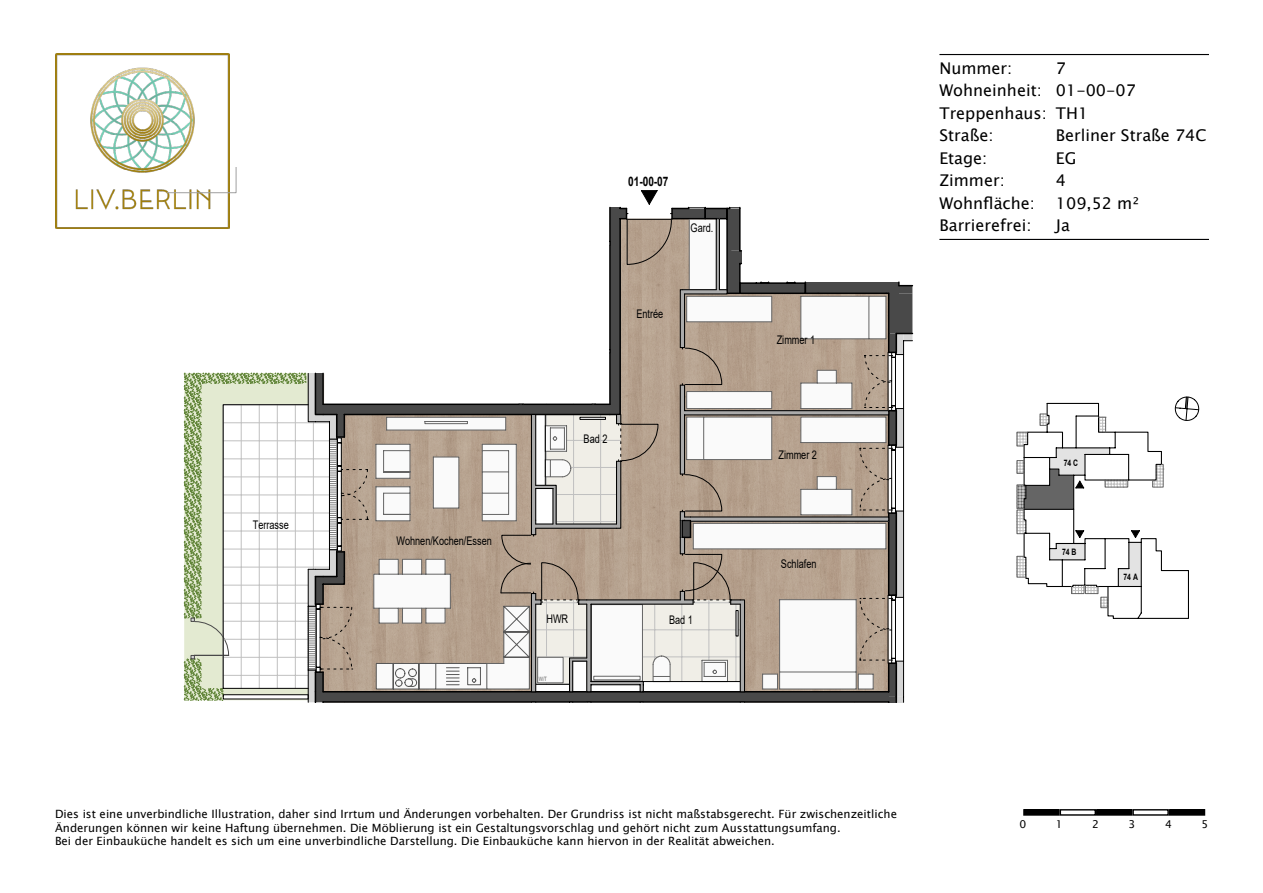
<style>
.page{position:relative;width:1263px;height:893px;background:#fff}
.page>*{position:absolute;margin:0;border:0;box-sizing:border-box;transform-origin:0 0}
.t1{font:17.85px "Arial";color:#000}
.t2{font:16.2px/22.5px "Lucida Sans Unicode";color:#000}
.t3{font:700 13.05px "Arial";color:#000;scale:.77 1}
.t4{font:11.85px "Arial";color:#000;scale:.77 1}
.t5{font:11.4px/13.6px "Lucida Sans Unicode";color:#000}
.t6{font:10.8px "Lucida Sans Unicode";color:#000}
.t7{font:700 8.85px "Arial";color:#000;scale:.77 1}
.t8{font:6px "Arial";color:#656565;scale:.77 1}
</style>
<div class="page">
<hr style="left:939px;top:54px;width:270px;height:1px;background:#020203">
<hr style="left:939px;top:239px;width:270px;height:1px;background:#020203">
<div style="left:1024px;top:810px;width:35px;height:5px;background:#000"></div>
<div style="left:1023px;top:809px;width:36px;height:7px;border:1px solid #000"></div>
<div style="left:1059px;top:809px;width:37px;height:7px;border:1px solid #000"></div>
<div style="left:1097px;top:810px;width:35px;height:5px;background:#000"></div>
<div style="left:1096px;top:809px;width:36px;height:7px;border:1px solid #000"></div>
<div style="left:1132px;top:809px;width:37px;height:7px;border:1px solid #000"></div>
<div style="left:1169px;top:810px;width:35px;height:5px;background:#000"></div>
<div style="left:1169px;top:809px;width:36px;height:7px;border:1px solid #000"></div>
<img style="left:55px;top:54px;width:175px;height:175px">
<svg style="left:168px;top:167px;width:68px;height:26px"></svg>
<hr style="left:323px;top:404px;width:287px;height:1px;background:#000">
<hr style="left:323px;top:701px;width:566px;height:2px;background:#000">
<hr style="left:323px;top:691px;width:566px;height:1px;background:#000">
<svg style="left:183px;top:372px;width:185px;height:331px"></svg>
<hr style="left:329px;top:439px;width:1px;height:111px;background:#000">
<hr style="left:308px;top:606px;width:1px;height:64px;background:#000">
<svg style="left:376px;top:190px;width:537px;height:513px"></svg>
<svg style="left:1016px;top:396px;width:184px;height:223px"></svg>
<p class="t4" style="left:253px;top:517px;width:48px">Terrasse</p>
<p class="t4" style="left:396px;top:532px;width:126px">Wohnen/Kochen/Essen</p>
<p class="t3" style="left:628px;top:172px;width:54px">01-00-07</p>
<p class="t4" style="left:690px;top:219px;width:31px">Gard.</p>
<p class="t4" style="left:636px;top:305px;width:36px">Entrée</p>
<p class="t4" style="left:583px;top:430px;width:33px">Bad 2</p>
<p class="t4" style="left:546px;top:611px;width:30px">HWR</p>
<p class="t4" style="left:669px;top:612px;width:33px">Bad 1</p>
<p class="t8" style="left:539px;top:675px;width:12px">W/T</p>
<p class="t4" style="left:777px;top:332px;width:52px">Zimmer 1</p>
<p class="t4" style="left:778px;top:446px;width:52px">Zimmer 2</p>
<p class="t4" style="left:781px;top:556px;width:48px">Schlafen</p>
<h2 class="t2" style="left:939px;top:57px;width:109px">Nummer:<br>Wohneinheit:<br>Treppenhaus:<br>Straße:<br>Etage:<br>Zimmer:<br>Wohnfläche:<br>Barrierefrei:</h2>
<h2 class="t2" style="left:1056px;top:57px;width:152px">7<br>01-00-07<br>TH1<br>Berliner Straße 74C<br>EG<br>4<br>109,52 m²<br>Ja</h2>
<p class="t7" style="left:1051px;top:134px;width:20px">74 C</p>
<p class="t7" style="left:1050px;top:224px;width:20px">74 B</p>
<p class="t7" style="left:1064px;top:456px;width:20px">74 C</p>
<p class="t7" style="left:1062px;top:546px;width:20px">74 B</p>
<p class="t7" style="left:1123px;top:570px;width:20px">74 A</p>
<p class="t5" style="left:55px;top:807px;width:843px">Dies ist eine unverbindliche Illustration, daher sind Irrtum und Änderungen vorbehalten. Der Grundriss ist nicht maßstabsgerecht. Für zwischenzeitliche<br>Änderungen können wir keine Haftung übernehmen. Die Möblierung ist ein Gestaltungsvorschlag und gehört nicht zum Ausstattungsumfang.<br>Bei der Einbauküche handelt es sich um eine unverbindliche Darstellung. Die Einbauküche kann hiervon in der Realität abweichen.</p>
<p class="t6" style="left:1019px;top:816px;width:8px">0</p>
<p class="t6" style="left:1056px;top:816px;width:8px">1</p>
<p class="t6" style="left:1092px;top:816px;width:8px">2</p>
<p class="t6" style="left:1128px;top:816px;width:8px">3</p>
<p class="t6" style="left:1165px;top:816px;width:8px">4</p>
<p class="t6" style="left:1201px;top:816px;width:8px">5</p>
<h1 class="t1" style="left:34px;top:831px;width:156px">Wohnung 01-00-07</h1>
<h1 class="t1" style="left:349px;top:831px;width:280px">Berliner Straße 74 C - 13189 Berlin</h1>
<h1 class="t1" style="left:218px;top:831px;width:105px">Erdgeschoss</h1>
<p class="t4" style="left:265px;top:839px;width:48px">Terrasse</p>
</div>
